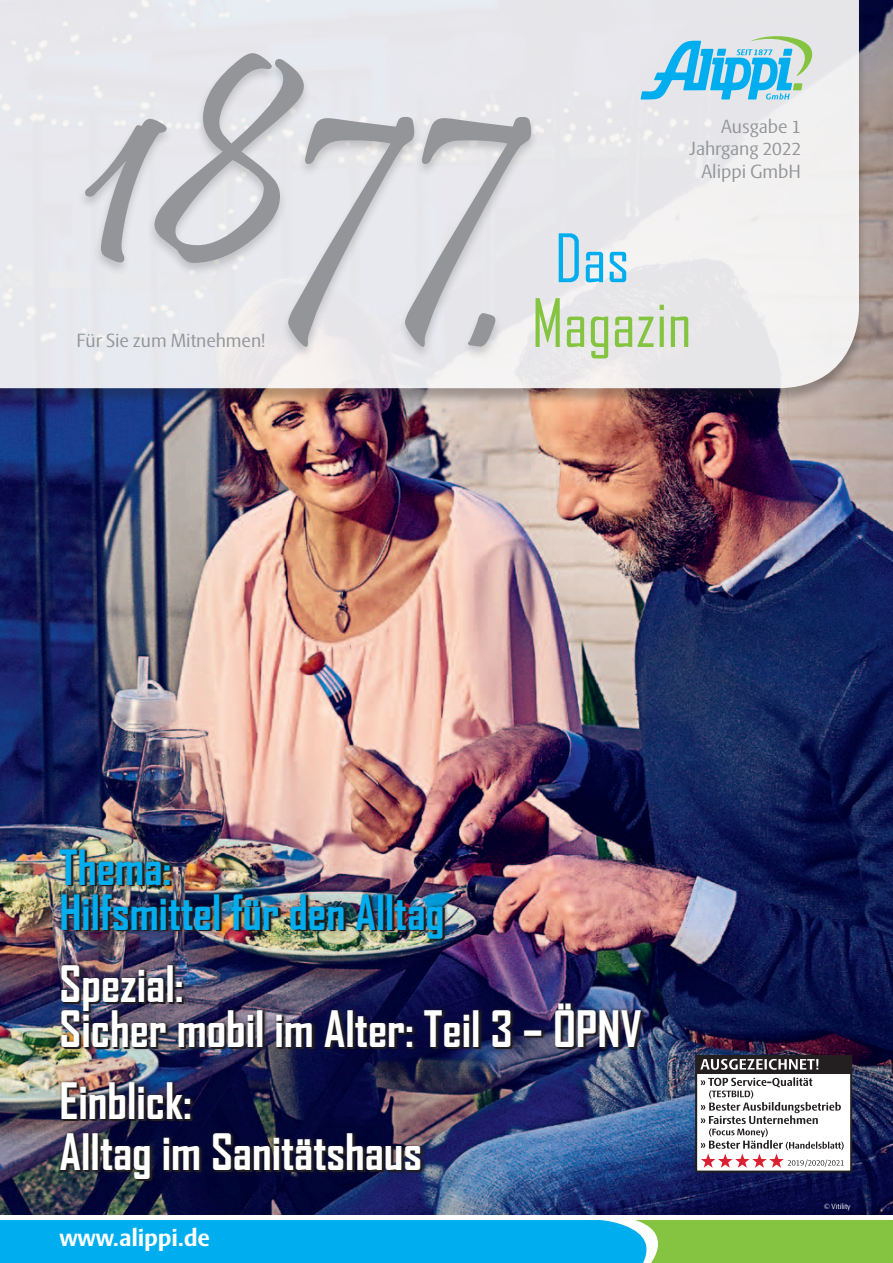
<style>
.page{position:relative;width:893px;height:1263px;background:#fff}
.page>*{position:absolute;margin:0;border:0;box-sizing:border-box;transform-origin:0 0}
.t1{font:63.9px "Agency FB";color:#84c440}
.t2{font:63.9px "Agency FB";color:#00aeef}
.t3{font:700 48px/45px "Agency FB";color:#fff}
.t4{font:700 46.5px/45px "Agency FB";color:#00aeef}
.t5{font:700 24px "Skoda Sans";letter-spacing:-.01em;color:#fff}
.t6{font:18.75px/22.5px "Skoda Sans";color:#939598;text-align:right}
.t7{font:7.5px "Skoda Sans";color:#fff}
</style>
<div class="page">
<img style="left:0;top:0;width:893px;height:1214px">
<svg style="left:0;top:1220px;width:893px;height:43px;background:#27b5c0"></svg>
<div style="left:0;top:0;width:867px;height:405px;background:#231f20;opacity:.35"></div>
<svg style="left:0;top:0;width:859px;height:388px;fill:#e7e8ec"></svg>
<div style="left:77px;top:52px;width:462px;height:308px;background:#231f20;opacity:.2"></div>
<svg style="left:85px;top:53px;width:446px;height:294px;background:#d5d6da"></svg>
<svg style="left:641px;top:33px;width:182px;height:67px;background:#97d2e5"></svg>
<div style="left:696px;top:1056px;width:155px;height:115px;background:#fff"></div>
<div style="left:695px;top:1055px;width:157px;height:117px;border:2px solid #231f20"></div>
<div style="left:696px;top:1055px;width:156px;height:19px;background:#231f20"></div>
<svg style="left:700px;top:1059px;width:118px;height:11px"></svg>
<svg style="left:701px;top:1077px;width:143px;height:91px"></svg>
<div style="left:58px;top:845px;width:588px;height:338px;background:#231f20;opacity:.65"></div>
<p class="t6" style="left:77px;top:330px;width:190px">Für Sie zum Mitnehmen!</p>
<h1 class="t2" style="left:555px;top:219px;width:76px">Das</h1>
<p class="t6" style="left:689px;top:116px;width:114px">Ausgabe 1<br>Jahrgang 2022<br>Alippi GmbH</p>
<h1 class="t1" style="left:532px;top:284px;width:161px">Magazin</h1>
<p class="t4" style="left:60px;top:844px;width:386px">Thema:<br>Hilfsmittel für den Alltag</p>
<p class="t3" style="left:60px;top:960px;width:584px">Spezial:<br>Sicher mobil im Alter: Teil 3 – ÖPNV</p>
<p class="t3" style="left:60px;top:1075px;width:364px;line-height:51px">Einblick:<br>Alltag im Sanitätshaus</p>
<p class="t5" style="left:60px;top:1224px;width:152px">www.alippi.de</p>
<p class="t7" style="left:824px;top:1202px;width:28px">© Vitility</p>
</div>
